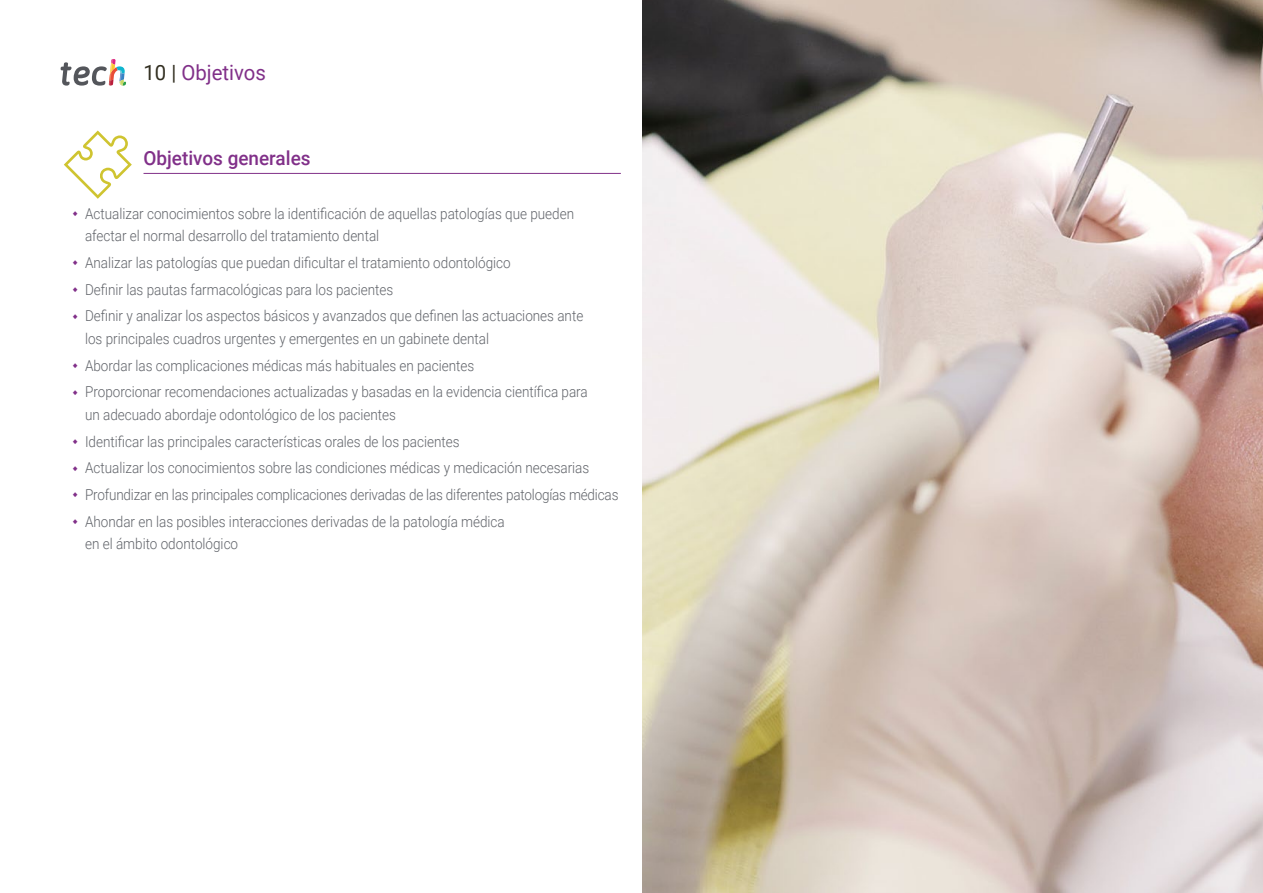
<style>
.page{position:relative;width:1263px;height:893px;background:#fff}
.page>*{position:absolute;margin:0;border:0;box-sizing:border-box;transform-origin:0 0}
.t1{font:21px "Roboto";color:#813089}
.t2{font:500 19.5px "Roboto";color:#813089}
.t3{font:300 15px/26.7px "Roboto";color:#61646a;scale:.9 1}
.s1{color:#312e20}
</style>
<div class="page">
<hr style="left:144px;top:173px;width:477px;height:1px;background:#813089">
<svg style="left:64px;top:130px;width:68px;height:69px"></svg>
<svg style="left:61px;top:59px;width:65px;height:27px"></svg>
<img style="left:642px;top:0;width:621px;height:893px">
<h1 class="t1" style="left:144px;top:57px;width:124px"><span class="s1">10 |</span> Objetivos</h1>
<h2 class="t2" style="left:144px;top:144px;width:169px">Objetivos generales</h2>
<p class="t3" style="left:85px;top:201px;width:545px;line-height:22.5px">Actualizar conocimientos sobre la identificación de aquellas patologías que pueden afectar el normal desarrollo del tratamiento dental</p>
<p class="t3" style="left:85px;top:249px;width:555px">Analizar las patologías que puedan dificultar el tratamiento odontológico<br>Definir las pautas farmacológicas para los pacientes<br>Definir y analizar los aspectos básicos y avanzados que definen las actuaciones ante</p>
<p class="t3" style="left:85px;top:325px;width:560px">los principales cuadros urgentes y emergentes en un gabinete dental<br>Abordar las complicaciones médicas más habituales en pacientes<br>Proporcionar recomendaciones actualizadas y basadas en la evidencia científica para</p>
<p class="t3" style="left:85px;top:401px;width:594px">un adecuado abordaje odontológico de los pacientes<br>Identificar las principales características orales de los pacientes<br>Actualizar los conocimientos sobre las condiciones médicas y medicación necesarias Profundizar en las principales complicaciones derivadas de las diferentes patologías médicas Ahondar en las posibles interacciones derivadas de la patología médica</p>
<p class="t3" style="left:85px;top:530px;width:172px">en el ámbito odontológico</p>
</div>
